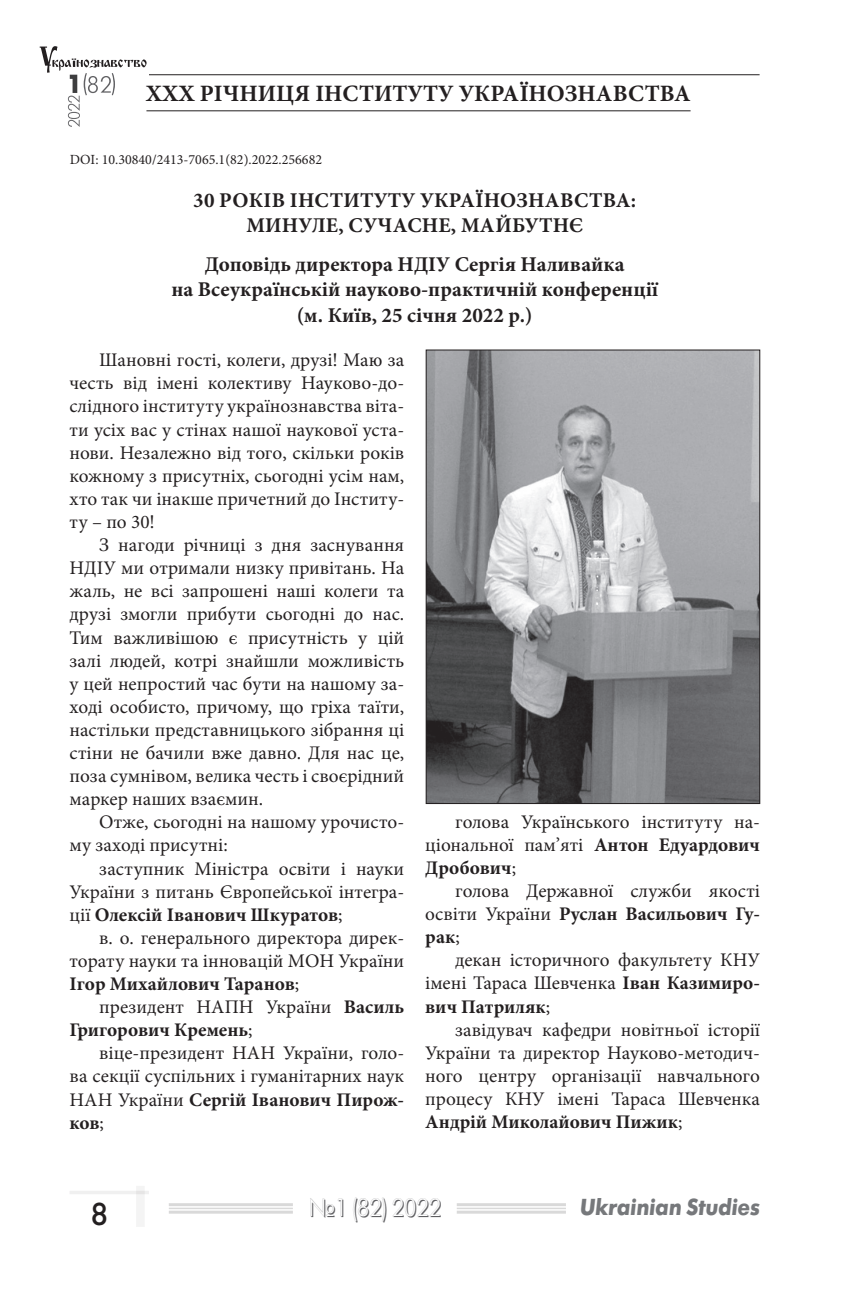
<style>
.page{position:relative;width:844px;height:1290px;background:#fff}
.page>*{position:absolute;margin:0;border:0;box-sizing:border-box;transform-origin:0 0}
.t1{font:31.5px "Futura Futuris";color:#231f20}
.t2{font:24.5px "Futura Futuris Shadow";color:#5f5f62;scale:.93 1}
.t3{font:700 23.45px "Minion Pro";color:#231f20}
.t4{font:italic 700 23.1px "Futura Futuris";color:#76787b;scale:.91 1}
.t5{font:700 21px/39.2px "Minion Pro";color:#231f20;text-align:center}
.t6{font:19.25px/23.1px "Minion Pro";color:#231f20;text-align:justify}
.t7{font:700 19.25px/23.1px "Minion Pro";color:#231f20}
.t8{font:14px "Minion Pro";color:#231f20}
.s1{font-weight:700}
.s2{font-weight:400}
</style>
<div class="page">
<hr style="left:67px;top:74px;width:692px;height:1px;background:#231f20">
<div style="left:27px;top:27px;width:122px;height:118px;background:#fff"></div>
<svg style="left:40px;top:46px;width:106px;height:81px"></svg>
<hr style="left:169px;top:1203px;width:124px;height:3px;background:#231f20">
<hr style="left:169px;top:1207px;width:124px;height:2px;background:#231f20">
<hr style="left:169px;top:1210px;width:124px;height:3px;background:#231f20">
<hr style="left:456px;top:1203px;width:110px;height:3px;background:#231f20">
<hr style="left:456px;top:1207px;width:110px;height:2px;background:#231f20">
<hr style="left:456px;top:1210px;width:110px;height:3px;background:#231f20">
<div style="left:136px;top:1186px;width:9px;height:41px;background:#f4f4f4"></div>
<hr style="left:69px;top:1191px;width:80px;height:3px;background:#231f20">
<img style="left:428px;top:352px;width:329px;height:450px">
<div style="left:426px;top:350px;width:333px;height:454px;border:1px solid #231f20"></div>
<hr style="left:146px;top:110px;width:544px;height:1px;background:#231f20">
<p class="t3" style="left:146px;top:77px;width:96px">ХХХ РІЧНИ</p>
<p class="t3" style="left:276px;top:77px;width:416px">ЦЯ ІНСТИТУТУ УКРАЇНОЗНАВСТВА</p>
<p class="t8" style="left:70px;top:150px;width:254px">DOI: 10.30840/2413-7065.1(82).2022.256682</p>
<p class="t5" style="left:193px;top:180px;width:40px">30 років</p>
<p class="t5" style="left:290px;top:180px;width:159px">Інституту укра</p>
<p class="t5" style="left:475px;top:180px;width:85px">їнознавства</p>
<p class="t5" style="left:630px;top:180px;width:7px">:</p>
<p class="t5" style="left:205px;top:205px;width:421px">минуле, сучасне, майбутнє<br>Доповідь директора НДІУ Сергія Наливайка</p>
<p class="t5" style="left:171px;top:277px;width:489px;line-height:25.2px">на Всеукраїнській науково-практичній конференції (м. Київ, 25 січня 2022 р.)</p>
<p class="t6" style="left:69px;top:349px;width:336px;text-indent:30px">Шановні гості, колеги, друзі! Маю за честь від імені колективу Науково-до&shy;слідного інституту українознавства віта&shy;ти усіх вас у стінах нашої наукової уста&shy;нови. Незалежно від того, скільки років кожному з присутніх, сьогодні усім нам, хто так чи інакше причетний до Інститу&shy;ту – по 30!</p>
<p class="t6" style="left:69px;top:533px;width:336px;text-indent:30px">З нагоди річниці з дня заснування НДІУ ми отримали низку привітань. На жаль, не всі запрошені наші колеги та друзі змогли прибути сьогодні до нас.<br>Тим важливішою є присутність у цій залі людей, котрі знайшли можливість у цей непростий час бути на нашому за&shy;ході особисто, причому, що гріха таїти, настільки представницького зібрання ці стіни не бачили вже давно. Для нас це, поза сумнівом, велика честь і своєрідний маркер наших взаємин.</p>
<p class="t6" style="left:69px;top:811px;width:336px;text-indent:30px">Отже, сьогодні на нашому урочисто&shy;му заході присутні:</p>
<p class="t6" style="left:69px;top:857px;width:336px;text-indent:30px">заступник Міністра освіти і науки України з питань Європейської інтегра&shy;ції <span class="s1">Олексій Іванович Шкуратов</span>;</p>
<p class="t6" style="left:69px;top:926px;width:336px;text-indent:30px">в. о. генерального директора дирек&shy;торату науки та інновацій МОН України <span class="s1">Ігор Михайлович Таранов</span>;</p>
<p class="t7" style="left:69px;top:995px;width:336px;text-indent:30px"><span class="s2">президент НАПН України</span> Василь<br>Григорович Кремень<span class="s2">;</span></p>
<p class="t6" style="left:69px;top:1042px;width:336px;text-indent:30px">віце-президент НАН України, голо&shy;ва секції суспільних і гуманітарних наук НАН України <span class="s1">Сергій Іванович Пирож&shy;ков</span>;</p>
<p class="t6" style="left:425px;top:810px;width:336px;text-indent:30px">голова Українського інституту на&shy;ціональної пам’яті <span class="s1">Антон Едуардович Дробович</span>;</p>
<p class="t6" style="left:425px;top:879px;width:336px;text-indent:30px">голова Державної служби якості освіти України <span class="s1">Руслан Васильович Гу&shy;рак</span>;</p>
<p class="t6" style="left:425px;top:949px;width:336px;text-indent:30px">декан історичного факультету КНУ імені Тараса Шевченка <span class="s1">Іван Казимиро&shy;вич Патриляк</span>;</p>
<p class="t6" style="left:425px;top:1018px;width:336px;text-indent:30px">завідувач кафедри новітньої історії України та директор Науково-методич&shy;ного центру організації навчального процесу КНУ імені Тараса Шевченка <span class="s1">Андрій Миколайович Пижик</span>;</p>
<h1 class="t1" style="left:90px;top:1194px;width:20px">8</h1>
<p class="t2" style="left:308px;top:1194px;width:144px">№1 (82) 2022</p>
<p class="t4" style="left:579px;top:1193px;width:199px">Ukrainian Studies</p>
</div>
